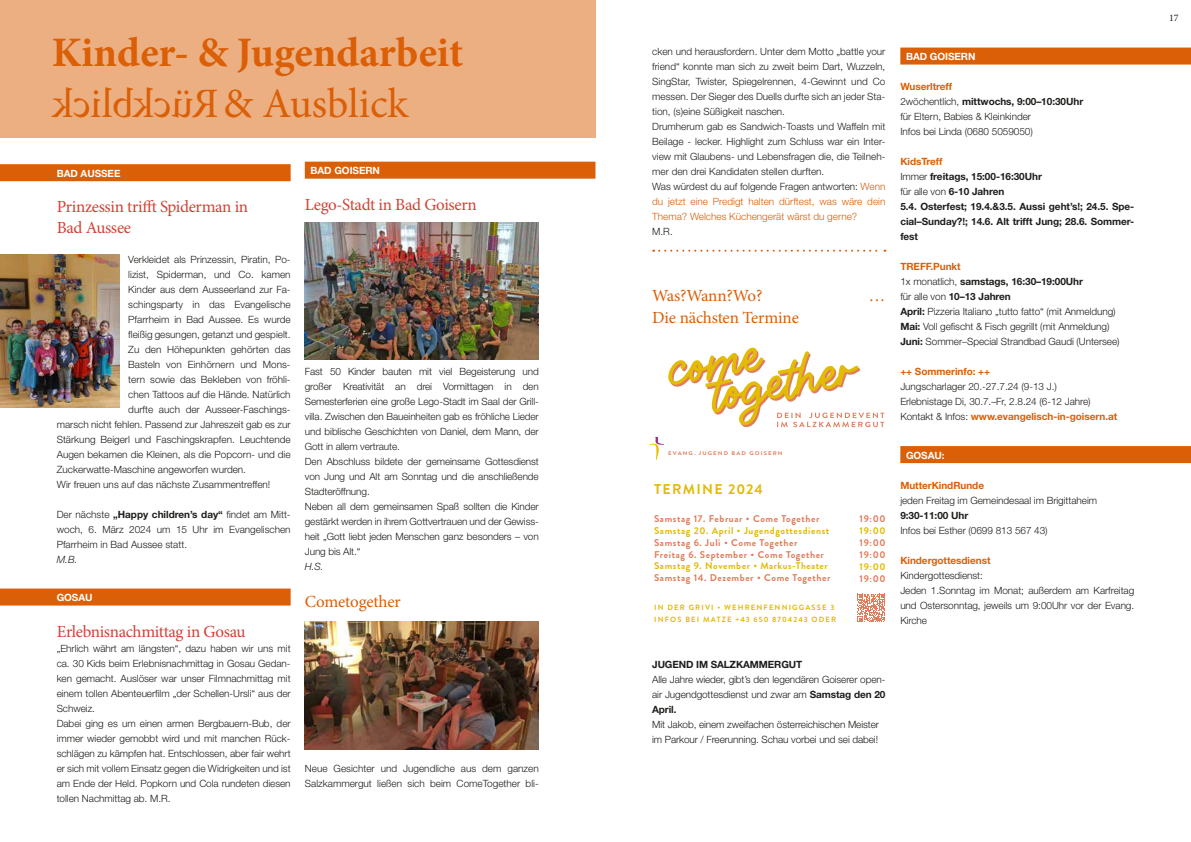
<style>
.page{position:relative;width:1191px;height:842px;background:#fff}
.page>*{position:absolute;margin:0;border:0;box-sizing:border-box;transform-origin:0 0}
.t1{font:700 41.9px "Minion Pro";color:#da5f06}
.t2{font:41.9px "Minion Pro";letter-spacing:-.005em;color:#da5f06}
.t3{font:17px/20.4px "Minion Pro";letter-spacing:-.02em;color:#d14236}
.t4{font:17px "Minion Pro";letter-spacing:-.015em;color:#da5f06}
.t5{font:17px "Minion Pro";letter-spacing:-.065em;color:#da5f06}
.t6{font:700 14.2px "Brandon Grotesque";letter-spacing:.09em;color:#e2bb05}
.t7{font:300 10px/15px "Helvetica Neue LT Std";letter-spacing:-.005em;color:#1d1d1b}
.t8{font:700 10px/15px "Helvetica Neue LT Std";letter-spacing:-.005em;color:#1d1d1b}
.t9{font:700 10px "Helvetica Neue LT Std";letter-spacing:-.005em;color:#da5f06}
.t10{font:700 10px "Helvetica Neue LT Std";letter-spacing:-.005em;color:#fff}
.t11{font:italic 300 10px "Helvetica Neue LT Std";color:#1d1d1b}
.t12{font:10px "Minion Pro";color:#1d1d1b}
.t13{font:700 9.8px/12px "Brandon Grotesque";letter-spacing:.06em;color:#e07d5c}
.t14{font:700 9.8px "Brandon Grotesque";letter-spacing:.06em;color:#e2bb05}
.t15{font:700 7.6px/12px "Brandon Grotesque";letter-spacing:.15em;color:#e2bb05}
.t16{font:700 5.3px "Brandon Grotesque";letter-spacing:.18em;color:#e07d5c;scale:1.15 1}
.s1{font-weight:700}
.s2{color:#da5f06}
.s3{font-weight:700;color:#da5f06}
.s4{font-weight:300}
</style>
<div class="page">
<img style="left:0;top:255px;width:120px;height:152px">
<div style="left:0;top:164px;width:291px;height:17px;background:#da5f06"></div>
<div style="left:0;top:588px;width:291px;height:17px;background:#da5f06"></div>
<div style="left:305px;top:162px;width:290px;height:17px;background:#da5f06"></div>
<svg style="left:653px;top:250px;width:232px;height:2px"></svg>
<div style="left:900px;top:48px;width:291px;height:17px;background:#da5f06"></div>
<div style="left:900px;top:446px;width:291px;height:17px;background:#da5f06"></div>
<div style="left:0;top:0;width:595px;height:138px;background:#ecaf82"></div>
<img style="left:305px;top:222px;width:234px;height:138px">
<img style="left:305px;top:621px;width:234px;height:128px">
<svg style="left:668px;top:347px;width:216px;height:80px"></svg>
<svg style="left:649px;top:437px;width:15px;height:23px"></svg>
<svg style="left:857px;top:594px;width:28px;height:28px"></svg>
<h1 class="t1" style="left:52px;top:24px;width:413px">Kinder- &amp; Jugendarbeit</h1>
<h1 class="t2" style="left:223px;top:75px;width:187px">&amp; Ausblick</h1>
<p class="t10" style="left:57px;top:167px;width:65px">BAD AUSSEE</p>
<h2 class="t3" style="left:57px;top:197px;width:193px">Prinzessin trifft Spiderman in<br>Bad Aussee</h2>
<p class="t7" style="left:128px;top:251px;width:164px">Verkleidet als Prinzessin, Piratin, Po-</p>
<p class="t7" style="left:128px;top:266px;width:164px">lizist, Spiderman, und Co. kamen</p>
<p class="t7" style="left:128px;top:281px;width:164px">Kinder aus dem Ausseerland zur Fa-</p>
<p class="t7" style="left:128px;top:296px;width:164px">schingsparty in das Evangelische</p>
<p class="t7" style="left:128px;top:311px;width:164px">Pfarrheim in Bad Aussee. Es wurde</p>
<p class="t7" style="left:128px;top:326px;width:164px">fleißig gesungen, getanzt und gespielt.</p>
<p class="t7" style="left:128px;top:341px;width:164px">Zu den Höhepunkten gehörten das</p>
<p class="t7" style="left:128px;top:356px;width:164px">Basteln von Einhörnern und Mons-</p>
<p class="t7" style="left:128px;top:371px;width:164px">tern sowie das Bekleben von fröhli-</p>
<p class="t7" style="left:128px;top:386px;width:164px">chen Tattoos auf die Hände. Natürlich</p>
<p class="t7" style="left:128px;top:401px;width:164px">durfte auch der Ausseer-Faschings-</p>
<p class="t7" style="left:57px;top:416px;width:235px">marsch nicht fehlen. Passend zur Jahreszeit gab es zur</p>
<p class="t7" style="left:57px;top:431px;width:235px">Stärkung Beigerl und Faschingskrapfen. Leuchtende</p>
<p class="t7" style="left:57px;top:446px;width:235px">Augen bekamen die Kleinen, als die Popcorn- und die</p>
<p class="t7" style="left:57px;top:461px;width:191px">Zuckerwatte-Maschine angeworfen wurden.</p>
<p class="t7" style="left:57px;top:476px;width:215px">Wir freuen uns auf das nächste Zusammentreffen!</p>
<p class="t7" style="left:57px;top:506px;width:235px;text-align:justify">Der nächste <span class="s1">„Happy children’s day“</span> findet am Mitt&shy;woch, 6. März 2024 um 15 Uhr im Evangelischen Pfarrheim in Bad Aussee statt.</p>
<p class="t11" style="left:57px;top:553px;width:22px">M.B.</p>
<p class="t10" style="left:57px;top:591px;width:37px">GOSAU</p>
<h2 class="t3" style="left:57px;top:621px;width:190px">Erlebnisnachmittag in Gosau</h2>
<p class="t7" style="left:57px;top:640px;width:235px">„Ehrlich währt am längsten“, dazu haben wir uns mit ca. 30 Kids beim Erlebnisnachmittag in Gosau Gedan&shy;ken gemacht. Auslöser war unser Filmnachmittag mit einem tollen Abenteuerfilm „der Schellen-Ursli“ aus der Schweiz.<br>Dabei ging es um einen armen Bergbauern-Bub, der immer wieder gemobbt wird und mit manchen Rück&shy;schlägen zu kämpfen hat. Entschlossen, aber fair wehrt er sich mit vollem Einsatz gegen die Widrigkeiten und ist am Ende der Held. Popkorn und Cola rundeten diesen tollen Nachmittag ab. M.R.</p>
<p class="t10" style="left:310px;top:165px;width:71px">BAD GOISERN</p>
<h2 class="t3" style="left:305px;top:194px;width:174px">Lego-Stadt in Bad Goisern</h2>
<p class="t7" style="left:305px;top:364px;width:235px">Fast 50 Kinder bauten mit viel Begeisterung und großer Kreativität an drei Vormittagen in den Semesterferien eine große Lego-Stadt im Saal der Grill&shy;villa. Zwischen den Baueinheiten gab es fröhliche Lieder und biblische Geschichten von Daniel, dem Mann, der Gott in allem vertraute.<br>Den Abschluss bildete der gemeinsame Gottesdienst von Jung und Alt am Sonntag und die anschließende Stadteröffnung.<br>Neben all dem gemeinsamen Spaß sollten die Kinder gestärkt werden in ihrem Gottvertrauen und der Gewiss&shy;heit „Gott liebt jeden Menschen ganz besonders – von Jung bis Alt.“</p>
<p class="t11" style="left:305px;top:560px;width:20px">H.S.</p>
<h2 class="t4" style="left:305px;top:590px;width:97px">Cometogether</h2>
<p class="t7" style="left:305px;top:761px;width:235px">Neue Gesichter und Jugendliche aus dem ganzen<br>Salzkammergut ließen sich beim ComeTogether bli-</p>
<p class="t7" style="left:652px;top:44px;width:235px">cken und herausfordern. Unter dem Motto „battle your friend“ konnte man sich zu zweit beim Dart, Wuzzeln, SingStar, Twister, Spiegelrennen, 4-Gewinnt und Co messen. Der Sieger des Duells durfte sich an jeder Sta&shy;tion, (s)eine Süßigkeit naschen.<br>Drumherum gab es Sandwich-Toasts und Waffeln mit Beilage - lecker. Highlight zum Schluss war ein Inter&shy;view mit Glaubens- und Lebensfragen die, die Teilneh&shy;mer den drei Kandidaten stellen durften.<br>Was würdest du auf folgende Fragen antworten: <span class="s2">Wenn du jetzt eine Predigt halten dürftest, was wäre dein Thema? Welches Küchengerät wärst du gerne?</span></p>
<p class="t7" style="left:652px;top:224px;width:22px">M.R.</p>
<h2 class="t5" style="left:652px;top:285px;width:112px">Was?Wann?Wo?</h2>
<h2 class="t4" style="left:869px;top:285px;width:18px">…</h2>
<h2 class="t4" style="left:652px;top:307px;width:148px">Die nächsten Termine</h2>
<p class="t16" style="left:668px;top:449px;width:101px">EVANG. JUGEND BAD GOISERN</p>
<h3 class="t6" style="left:654px;top:479px;width:110px">TERMINE 2024</h3>
<p class="t13" style="left:654px;top:512px;width:167px">Samstag 17. Februar • Come Together</p>
<p class="t14" style="left:654px;top:523px;width:177px">Samstag 20. April • Jugendgottesdienst</p>
<p class="t13" style="left:654px;top:536px;width:171px">Samstag 6. Juli • Come Together<br>Freitag 6. September • Come Together</p>
<p class="t14" style="left:654px;top:559px;width:175px">Samstag 9. November • Markus-Theater</p>
<p class="t13" style="left:654px;top:572px;width:178px">Samstag 14. Dezember • Come Together</p>
<p class="t15" style="left:654px;top:602px;width:184px">IN DER GRIVI • WEHRENFENNIGGASSE 3<br>INFOS BEI MATZE +43 650 8704243 ODER</p>
<p class="t13" style="left:859px;top:513px;width:28px">19:00</p>
<p class="t14" style="left:859px;top:524px;width:28px">19:00</p>
<p class="t13" style="left:859px;top:537px;width:28px">19:00<br>19:00</p>
<p class="t14" style="left:859px;top:560px;width:28px">19:00</p>
<p class="t13" style="left:859px;top:573px;width:28px">19:00</p>
<p class="t10" style="left:906px;top:51px;width:71px">BAD GOISERN</p>
<p class="t7" style="left:900px;top:79px;width:184px"><span class="s3">Wuserltreff<br></span>2wöchentlich, <span class="s1">mittwochs, 9:00–10:30Uhr </span>für Eltern, Babies &amp; Kleinkinder<br>Infos bei Linda (0680 5059050)</p>
<p class="t8" style="left:900px;top:154px;width:235px"><span class="s2">KidsTreff<br></span><span class="s4">Immer</span> freitags, 15:00-16:30Uhr<br><span class="s4">für alle von</span> 6-10 Jahren<br>5.4. Osterfest; 19.4.&amp;3.5. Aussi geht’s!; 24.5. Spe&shy;cial–Sunday?!; 14.6. Alt trifft Jung; 28.6. Sommer&shy;fest</p>
<p class="t7" style="left:900px;top:259px;width:221px"><span class="s3">TREFF.Punkt<br></span>1x monatlich, <span class="s1">samstags, 16:30–19:00Uhr<br></span>für alle von <span class="s1">10–13 Jahren<br>April:</span> Pizzeria Italiano „tutto fatto“ (mit Anmeldung)<br><span class="s1">Mai:</span> Voll gefischt &amp; Fisch gegrillt (mit Anmeldung)<br><span class="s1">Juni:</span> Sommer–Special Strandbad Gaudi (Untersee)</p>
<p class="t9" style="left:900px;top:366px;width:91px">++ Sommerinfo: ++</p>
<p class="t7" style="left:900px;top:379px;width:218px">Jungscharlager 20.-27.7.24 (9-13 J.)<br>Erlebnistage Di, 30.7.–Fr, 2.8.24 (6-12 Jahre)<br>Kontakt &amp; Infos: <span class="s3">www.evangelisch-in-goisern.at</span></p>
<p class="t10" style="left:906px;top:449px;width:40px">GOSAU:</p>
<p class="t9" style="left:900px;top:479px;width:85px">MutterKindRunde</p>
<p class="t7" style="left:900px;top:493px;width:198px">jeden Freitag im Gemeindesaal im Brigittaheim</p>
<p class="t8" style="left:900px;top:508px;width:69px">9:30-11:00 Uhr</p>
<p class="t7" style="left:900px;top:523px;width:149px">Infos bei Esther (0699 813 567 43)</p>
<p class="t9" style="left:900px;top:554px;width:92px">Kindergottesdienst</p>
<p class="t7" style="left:900px;top:568px;width:235px">Kindergottesdienst:<br>Jeden 1.Sonntag im Monat; außerdem am Karfreitag und Ostersonntag, jeweils um 9:00Uhr vor der Evang.<br>Kirche</p>
<p class="t8" style="left:652px;top:657px;width:152px">JUGEND IM SALZKAMMERGUT</p>
<p class="t7" style="left:652px;top:672px;width:235px;text-align:justify">Alle Jahre wieder, gibt’s den legendären Goiserer open&shy;air Jugendgottesdienst und zwar am <span class="s1">Samstag den 20<br>April.</span></p>
<p class="t7" style="left:652px;top:717px;width:228px">Mit Jakob, einem zweifachen österreichischen Meister im Parkour / Freerunning. Schau vorbei und sei dabei!</p>
<p class="t12" style="left:1169px;top:12px;width:11px">17</p>
</div>
